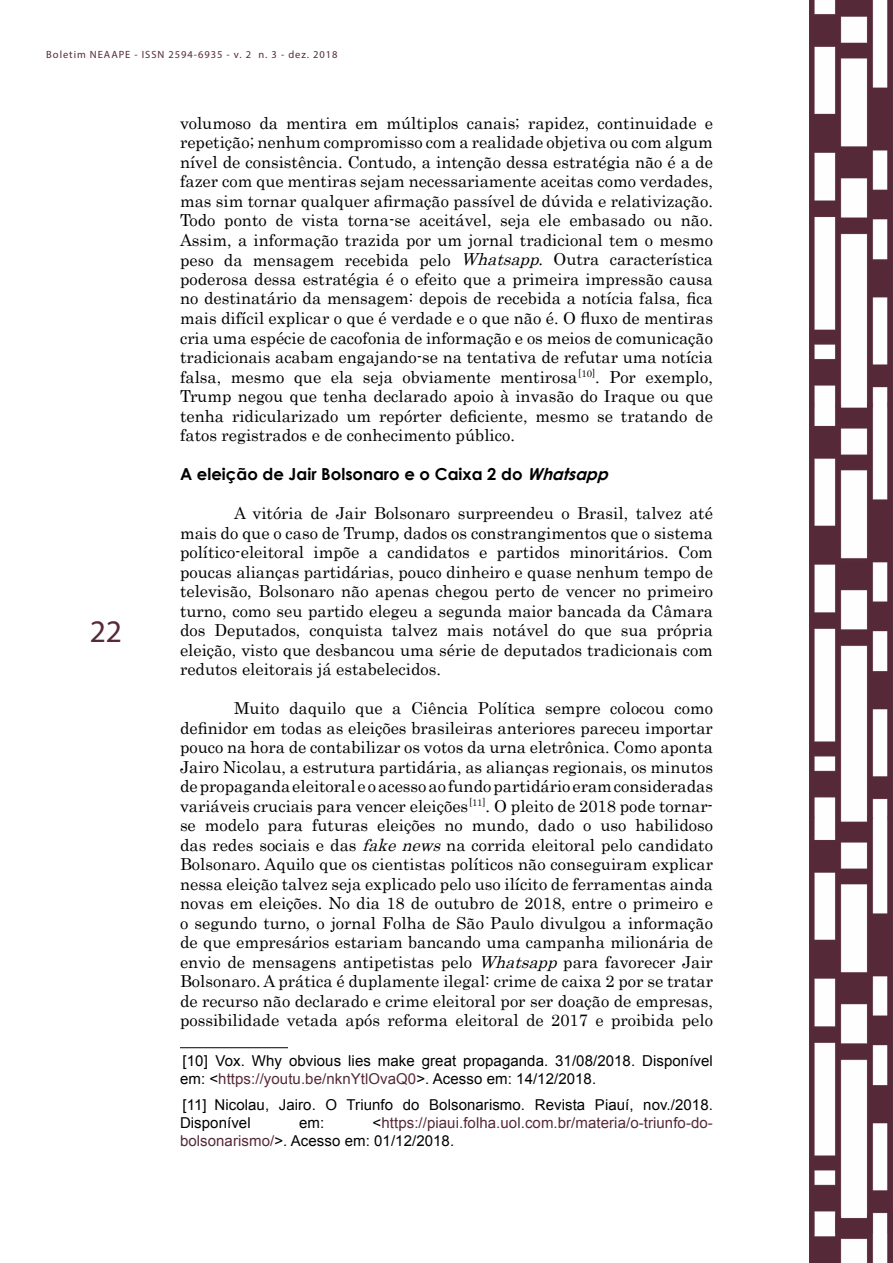
<style>
.page{position:relative;width:893px;height:1263px;background:#fff}
.page>*{position:absolute;margin:0;border:0;box-sizing:border-box;transform-origin:0 0}
.t1{font:31.5px "Myriad Pro";color:#552938}
.t2{font:16.5px/19.5px "Century";color:#000;text-align:justify}
.t3{font:700 16.5px "Century Gothic";color:#000}
.t4{font:15px/18px "Arial";letter-spacing:.005em;color:#000}
.t5{font:15px/18px "Arial";letter-spacing:.005em;color:#552938}
.t6{font:10.5px "Myriad Pro";letter-spacing:.09em;color:#552938}
.s1{font-style:italic}
.s2{color:#552938}
.s3{color:#000}
</style>
<div class="page">
<img style="left:809px;top:0;width:84px;height:1263px">
<hr style="left:180px;top:1047px;width:108px;height:1px;background:#000">
<p class="t6" style="left:46px;top:48px;width:293px">Boletim NEAAPE - ISSN 2594-6935 - v. 2 n. 3 - dez. 2018</p>
<h1 class="t1" style="left:90px;top:612px;width:34px">22</h1>
<p class="t2" style="left:180px;top:112px;width:534px">volumoso da mentira em múltiplos canais; rapidez, continuidade e repetição; nenhum compromisso com a realidade objetiva ou com algum nível de consistência. Contudo, a intenção dessa estratégia não é a de fazer com que mentiras sejam necessariamente aceitas como verdades, mas sim tornar qualquer afirmação passível de dúvida e relativização.<br>Todo ponto de vista torna-se aceitável, seja ele embasado ou não.<br>Assim, a informação trazida por um jornal tradicional tem o mesmo peso da mensagem recebida pelo <span class="s1">Whatsapp</span>. Outra característica poderosa dessa estratégia é o efeito que a primeira impressão causa no destinatário da mensagem: depois de recebida a notícia falsa, fica mais difícil explicar o que é verdade e o que não é. O fluxo de mentiras cria uma espécie de cacofonia de informação e os meios de comunicação tradicionais acabam engajando-se na tentativa de refutar uma notícia falsa, mesmo que ela seja obviamente mentirosa <sup>[10]</sup>. Por exemplo, Trump negou que tenha declarado apoio à invasão do Iraque ou que tenha ridicularizado um repórter deficiente, mesmo se tratando de fatos registrados e de conhecimento público.</p>
<p class="t3" style="left:180px;top:461px;width:435px">A eleição de Jair Bolsonaro e o Caixa 2 do <span class="s1">Whatsapp</span></p>
<p class="t2" style="left:180px;top:502px;width:534px;text-indent:54px">A vitória de Jair Bolsonaro surpreendeu o Brasil, talvez até mais do que o caso de Trump, dados os constrangimentos que o sistema político-eleitoral impõe a candidatos e partidos minoritários. Com poucas alianças partidárias, pouco dinheiro e quase nenhum tempo de televisão, Bolsonaro não apenas chegou perto de vencer no primeiro turno, como seu partido elegeu a segunda maior bancada da Câmara dos Deputados, conquista talvez mais notável do que sua própria eleição, visto que desbancou uma série de deputados tradicionais com redutos eleitorais já estabelecidos.</p>
<p class="t2" style="left:180px;top:697px;width:534px;text-indent:54px">Muito daquilo que a Ciência Política sempre colocou como definidor em todas as eleições brasileiras anteriores pareceu importar pouco na hora de contabilizar os votos da urna eletrônica. Como aponta Jairo Nicolau, a estrutura partidária, as alianças regionais, os minutos de propaganda eleitoral e o acesso ao fundo partidário eram consideradas variáveis cruciais para vencer eleições <sup>[11]</sup>. O pleito de 2018 pode tornar&shy;se modelo para futuras eleições no mundo, dado o uso habilidoso das redes sociais e das <span class="s1">fakenews</span>na corrida eleitoral pelo candidato Bolsonaro. Aquilo que os cientistas políticos não conseguiram explicar nessa eleição talvez seja explicado pelo uso ilícito de ferramentas ainda novas em eleições. No dia 18 de outubro de 2018, entre o primeiro e o segundo turno, o jornal Folha de São Paulo divulgou a informação de que empresários estariam bancando uma campanha milionária de envio de mensagens antipetistas pelo <span class="s1">Whatsapp</span>para favorecer Jair Bolsonaro. A prática é duplamente ilegal: crime de caixa 2 por se tratar de recurso não declarado e crime eleitoral por ser doação de empresas, possibilidade vetada após reforma eleitoral de 2017 e proibida pelo</p>
<p class="t4" style="left:180px;top:1051px;width:534px">[10] Vox. Why obvious lies make great propaganda. 31/08/2018. Disponível em: &lt;<span class="s2">https://youtu.be/nknYtlOvaQ0</span>&gt;. Acesso em: 14/12/2018.</p>
<p class="t4" style="left:180px;top:1096px;width:534px">[11] Nicolau, Jairo. O Triunfo do Bolsonarismo. Revista Piauí, nov./2018.<br>Disponível</p>
<p class="t5" style="left:180px;top:1114px;width:534px;text-indent:193px"><span class="s3">&lt;</span>https://piaui.folha.uol.com.br/materia/o-triunfo-do&shy;bolsonarismo/<span class="s3">&gt;. Acesso em: 01/12/2018.</span></p>
<p class="t4" style="left:299px;top:1114px;width:27px">em:</p>
</div>
